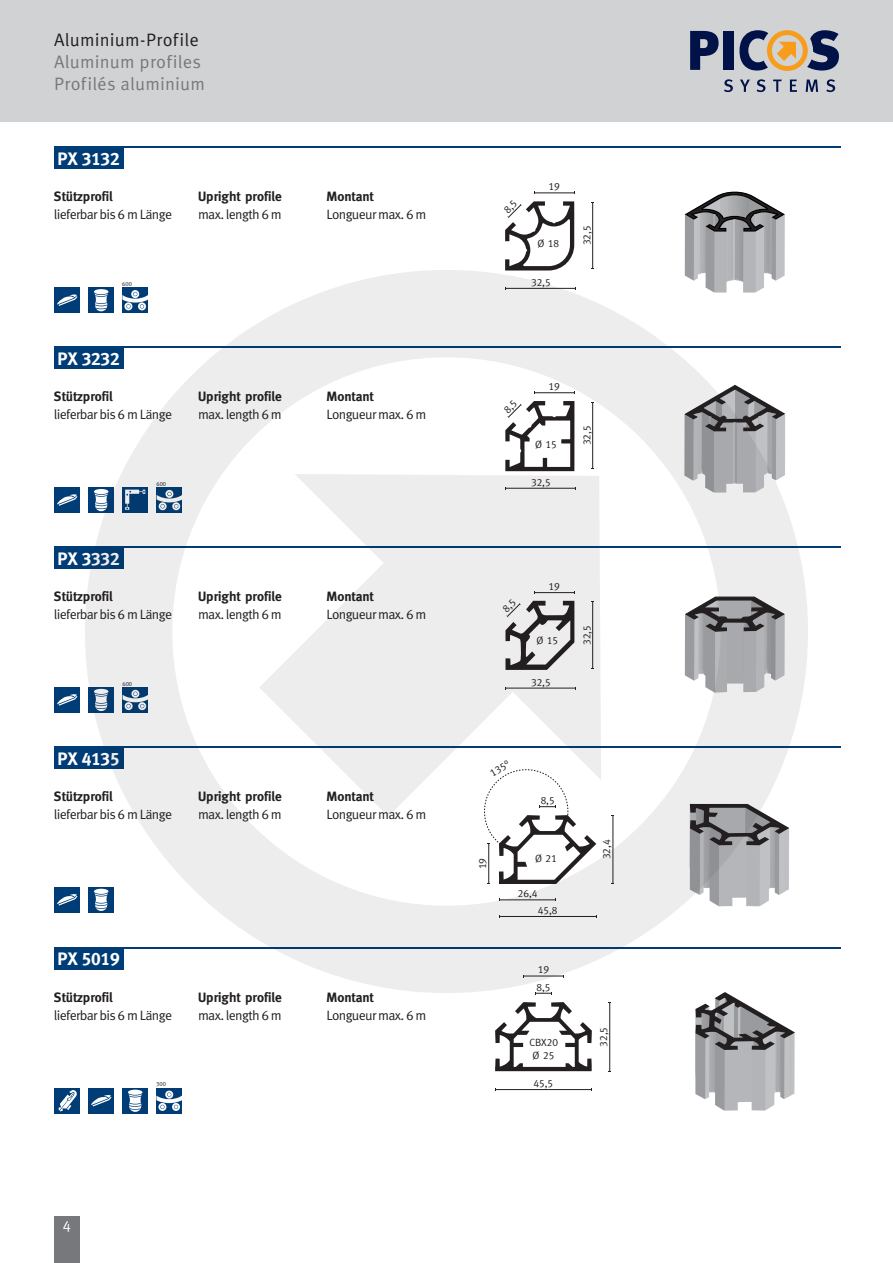
<style>
.page{position:relative;width:893px;height:1263px;background:#fff}
.page>*{position:absolute;margin:0;border:0;box-sizing:border-box;transform-origin:0 0}
.t1{font:18px/21.6px "Meta Pro";letter-spacing:.01em;color:#76787b}
.t2{font:18px "Meta Plus Bold Caps";letter-spacing:-.01em;color:#fff}
.t3{font:18px "Meta Pro";letter-spacing:.01em;color:#231f20}
.t4{font:15px "Meta";color:#fff}
.t5{font:13.5px "Meta Pro";letter-spacing:-.05em;color:#231f20}
.t6{font:700 13.5px "Meta";color:#231f20}
.t7{font:10.5px/17.2px "Meta Caps";color:#231f20}
.t8{font:6px "Meta Caps";color:#231f20}
</style>
<div class="page">
<div style="left:54px;top:1216px;width:26px;height:47px;background:#76787b"></div>
<hr style="left:54px;top:147px;width:787px;height:1px;background:#003d76">
<div style="left:54px;top:147px;width:70px;height:22px;background:#003d76"></div>
<div style="left:54px;top:287px;width:26px;height:26px;background:#003d76"></div>
<svg style="left:57px;top:294px;width:20px;height:12px"></svg>
<svg style="left:684px;top:191px;width:101px;height:79px;background:#a2a3a5"></svg>
<hr style="left:592px;top:202px;width:1px;height:67px;background:#231f20">
<hr style="left:534px;top:193px;width:40px;height:1px;background:#231f20">
<hr style="left:54px;top:347px;width:787px;height:1px;background:#003d76">
<div style="left:54px;top:347px;width:70px;height:22px;background:#003d76"></div>
<div style="left:54px;top:487px;width:26px;height:26px;background:#003d76"></div>
<svg style="left:57px;top:494px;width:20px;height:12px"></svg>
<hr style="left:54px;top:546px;width:787px;height:2px;background:#003d76">
<div style="left:54px;top:547px;width:70px;height:22px;background:#003d76"></div>
<div style="left:54px;top:687px;width:26px;height:26px;background:#003d76"></div>
<svg style="left:57px;top:694px;width:20px;height:12px"></svg>
<hr style="left:54px;top:746px;width:787px;height:1px;background:#003d76">
<div style="left:54px;top:747px;width:70px;height:22px;background:#003d76"></div>
<div style="left:54px;top:887px;width:26px;height:25px;background:#003d76"></div>
<svg style="left:57px;top:894px;width:20px;height:11px"></svg>
<hr style="left:54px;top:947px;width:787px;height:1px;background:#003d76">
<div style="left:54px;top:948px;width:70px;height:22px;background:#003d76"></div>
<div style="left:88px;top:1088px;width:26px;height:25px;background:#003d76"></div>
<svg style="left:91px;top:1095px;width:20px;height:11px"></svg>
<div style="left:54px;top:1088px;width:26px;height:25px;background:#003d76"></div>
<svg style="left:59px;top:1090px;width:18px;height:21px"></svg>
<div style="left:122px;top:1088px;width:26px;height:25px;background:#003d76"></div>
<svg style="left:128px;top:1090px;width:14px;height:22px"></svg>
<div style="left:156px;top:1088px;width:26px;height:25px;background:#003d76"></div>
<svg style="left:156px;top:1090px;width:26px;height:21px"></svg>
<svg style="left:495px;top:1002px;width:97px;height:69px"></svg>
<svg style="left:695px;top:993px;width:100px;height:118px"></svg>
<hr style="left:609px;top:1002px;width:1px;height:69px;background:#231f20">
<svg style="left:536px;top:993px;width:16px;height:1px"></svg>
<hr style="left:495px;top:1089px;width:96px;height:1px;background:#231f20">
<div style="left:0;top:0;width:893px;height:121px;background:#d1d2d4"></div>
<svg style="left:690px;top:31px;width:29px;height:39px"></svg>
<div style="left:723px;top:31px;width:10px;height:39px;background:#001247"></div>
<svg style="left:724px;top:79px;width:9px;height:13px"></svg>
<svg style="left:740px;top:80px;width:10px;height:12px"></svg>
<svg style="left:757px;top:79px;width:8px;height:13px"></svg>
<svg style="left:773px;top:80px;width:9px;height:12px"></svg>
<svg style="left:790px;top:80px;width:7px;height:12px"></svg>
<svg style="left:806px;top:80px;width:12px;height:12px"></svg>
<svg style="left:826px;top:79px;width:9px;height:13px"></svg>
<svg style="left:739px;top:30px;width:100px;height:41px"></svg>
<svg style="left:85px;top:270px;width:723px;height:723px"></svg>
<svg style="left:259px;top:474px;width:342px;height:342px;fill:#ededed"></svg>
<svg style="left:505px;top:201px;width:69px;height:69px"></svg>
<svg style="left:503px;top:400px;width:71px;height:71px"></svg>
<svg style="left:502px;top:591px;width:73px;height:79px;background:#b3b2b3"></svg>
<h1 class="t3" style="left:54px;top:29px;width:146px">Aluminium-Profile</h1>
<h1 class="t1" style="left:54px;top:51px;width:152px">Aluminum profiles<br>Profilés aluminium</h1>
<h1 class="t2" style="left:57px;top:148px;width:64px">PX 3132</h1>
<p class="t6" style="left:54px;top:189px;width:60px">Stützprofil</p>
<p class="t5" style="left:54px;top:206px;width:120px">lieferbar bis 6 m Länge</p>
<p class="t8" style="left:122px;top:281px;width:11px">600</p>
<h1 class="t2" style="left:57px;top:348px;width:64px">PX 3232</h1>
<p class="t6" style="left:54px;top:388px;width:60px">Stützprofil</p>
<p class="t5" style="left:54px;top:406px;width:120px">lieferbar bis 6 m Länge</p>
<h1 class="t2" style="left:57px;top:548px;width:64px">PX 3332</h1>
<p class="t8" style="left:156px;top:480px;width:11px">600</p>
<p class="t6" style="left:54px;top:588px;width:60px">Stützprofil</p>
<p class="t5" style="left:54px;top:606px;width:120px">lieferbar bis 6 m Länge</p>
<p class="t8" style="left:122px;top:680px;width:11px">600</p>
<h1 class="t2" style="left:57px;top:748px;width:64px">PX 4135</h1>
<p class="t6" style="left:54px;top:788px;width:60px">Stützprofil</p>
<p class="t5" style="left:54px;top:805px;width:120px">lieferbar bis 6 m Länge</p>
<p class="t6" style="left:198px;top:189px;width:85px">Upright profile</p>
<p class="t5" style="left:198px;top:206px;width:85px">max. length 6 m</p>
<p class="t6" style="left:198px;top:388px;width:85px">Upright profile</p>
<p class="t5" style="left:198px;top:406px;width:85px">max. length 6 m</p>
<p class="t6" style="left:198px;top:588px;width:85px">Upright profile</p>
<p class="t5" style="left:198px;top:606px;width:85px">max. length 6 m</p>
<p class="t6" style="left:198px;top:788px;width:85px">Upright profile</p>
<p class="t5" style="left:198px;top:805px;width:85px">max. length 6 m</p>
<p class="t6" style="left:327px;top:189px;width:49px">Montant</p>
<p class="t5" style="left:327px;top:206px;width:102px">Longueur max. 6 m</p>
<p class="t6" style="left:327px;top:388px;width:49px">Montant</p>
<p class="t5" style="left:327px;top:406px;width:102px">Longueur max. 6 m</p>
<p class="t6" style="left:327px;top:588px;width:49px">Montant</p>
<p class="t5" style="left:327px;top:606px;width:102px">Longueur max. 6 m</p>
<p class="t6" style="left:327px;top:788px;width:49px">Montant</p>
<p class="t5" style="left:327px;top:805px;width:102px">Longueur max. 6 m</p>
<h1 class="t2" style="left:57px;top:949px;width:64px">PX 5019</h1>
<p class="t6" style="left:54px;top:989px;width:60px">Stützprofil</p>
<p class="t5" style="left:54px;top:1006px;width:120px">lieferbar bis 6 m Länge</p>
<p class="t8" style="left:156px;top:1081px;width:11px">300</p>
<p class="t6" style="left:198px;top:989px;width:85px">Upright profile</p>
<p class="t5" style="left:198px;top:1006px;width:85px">max. length 6 m</p>
<p class="t6" style="left:327px;top:989px;width:49px">Montant</p>
<p class="t5" style="left:327px;top:1006px;width:102px">Longueur max. 6 m</p>
<p class="t4" style="left:63px;top:1215px;width:10px">4</p>
<p class="t7" style="left:548px;top:178px;width:13px">19</p>
<p class="t7" style="left:537px;top:235px;width:23px">Ø 18</p>
<p class="t7" style="left:531px;top:273px;width:21px">32,5</p>
<p class="t7" style="left:578px;top:245px;width:21px;rotate:-90deg">32,5</p>
<p class="t7" style="left:548px;top:378px;width:13px">19</p>
<p class="t7" style="left:535px;top:436px;width:23px">Ø 15</p>
<p class="t7" style="left:531px;top:473px;width:21px">32,5</p>
<p class="t7" style="left:578px;top:445px;width:21px;rotate:-90deg">32,5</p>
<p class="t7" style="left:548px;top:578px;width:13px">19</p>
<p class="t7" style="left:536px;top:631px;width:23px">Ø 15</p>
<p class="t7" style="left:531px;top:673px;width:21px">32,5</p>
<p class="t7" style="left:578px;top:645px;width:21px;rotate:-90deg">32,5</p>
<p class="t7" style="left:486px;top:766px;width:22px;rotate:-30deg">135°</p>
<p class="t7" style="left:541px;top:792px;width:16px">8,5</p>
<p class="t7" style="left:474px;top:869px;width:13px;rotate:-90deg">19</p>
<p class="t7" style="left:535px;top:849px;width:23px">Ø 21</p>
<p class="t7" style="left:518px;top:885px;width:21px">26,4</p>
<p class="t7" style="left:538px;top:901px;width:21px">45,8</p>
<p class="t7" style="left:536px;top:961px;width:16px">19<br>8,5</p>
<p class="t7" style="left:529px;top:1036px;width:30px;line-height:12.6px;text-align:center">CBX20<br>Ø 25</p>
<p class="t7" style="left:534px;top:1074px;width:21px">45,5</p>
<p class="t7" style="left:598px;top:859px;width:21px;rotate:-90deg">32,4</p>
<p class="t7" style="left:595px;top:1046px;width:21px;rotate:-90deg">32,5</p>
</div>
